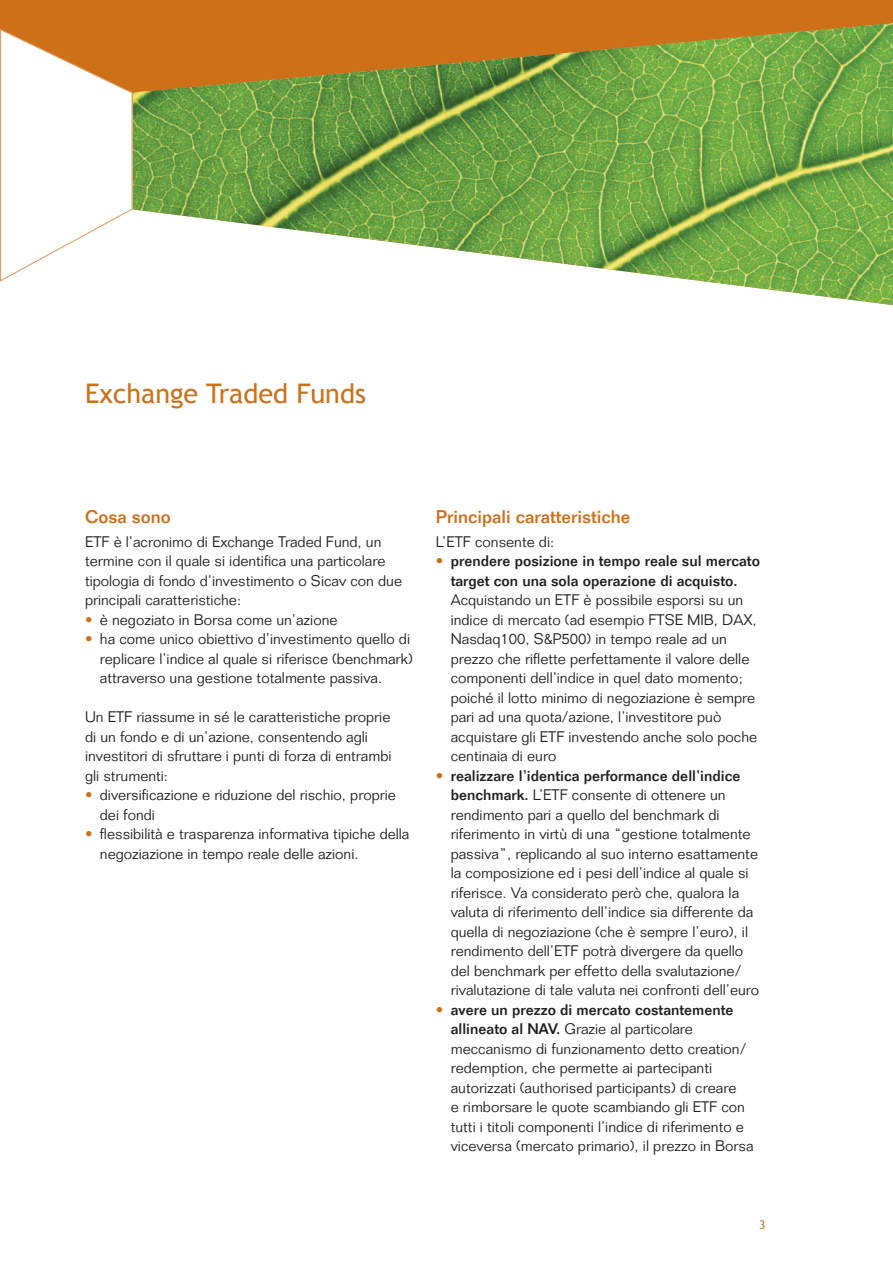
<style>
.page{position:relative;width:893px;height:1263px;background:#fff}
.page>*{position:absolute;margin:0;border:0;box-sizing:border-box;transform-origin:0 0}
.t1{font:27px "Trebuchet MS";color:#ce7018}
.t2{font:500 18px "Folio Std";color:#ce7018}
.t3{font:300 15px/19.5px "Folio Std";color:#231f20}
.t4{font:500 15px/19.5px "Folio Std";color:#231f20;text-align:center}
.t5{font:12px "Trebuchet MS";color:#ce7018}
.s1{font-weight:500;color:#ce7018}
.s2{color:#ce7018}
.s3{font-weight:500}
</style>
<div class="page">
<div style="left:0;top:0;width:893px;height:113px;background:#ce7018"></div>
<img style="left:133px;top:23px;width:760px;height:282px">
<svg style="left:0;top:29px;width:133px;height:253px"></svg>
<h1 class="t1" style="left:85px;top:377px;width:282px">Exchange Traded Funds</h1>
<p class="t2" style="left:85px;top:506px;width:87px">Cosa sono</p>
<p class="t3" style="left:85px;top:532px;width:319px">ETF è l’acronimo di Exchange Traded Fund, un termine con il quale si identifica una particolare tipologia di fondo d’investimento o Sicav con due principali caratteristiche:</p>
<p class="t3" style="left:85px;top:610px;width:254px"><span class="s1">•</span> è negoziato in Borsa come un’azione</p>
<p class="t3" style="left:100px;top:629px;width:314px;text-indent:-15px"><span class="s1">•</span> ha come unico obiettivo d’investimento quello di replicare l’indice al quale si riferisce (benchmark) attraverso una gestione totalmente passiva.</p>
<p class="t3" style="left:85px;top:707px;width:308px">Un ETF riassume in sé le caratteristiche proprie di un fondo e di un’azione, consentendo agli investitori di sfruttare i punti di forza di entrambi gli strumenti:</p>
<p class="t3" style="left:100px;top:785px;width:297px;text-indent:-15px"><span class="s1">•</span> diversificazione e riduzione del rischio, proprie dei fondi</p>
<p class="t3" style="left:100px;top:824px;width:311px;text-indent:-15px"><span class="s1">•</span> flessibilità e trasparenza informativa tipiche della negoziazione in tempo reale delle azioni.</p>
<p class="t2" style="left:436px;top:506px;width:196px">Principali caratteristiche</p>
<p class="t3" style="left:436px;top:532px;width:120px">L’ETF consente di:</p>
<p class="t4" style="left:436px;top:551px;width:326px"><span class="s2">•</span> prendere posizione in tempo reale sul mercato target con una sola operazione di acquisto.</p>
<p class="t3" style="left:451px;top:590px;width:308px">Acquistando un ETF è possibile esporsi su un indice di mercato (ad esempio FTSE MIB, DAX, Nasdaq100, S&amp;P500) in tempo reale ad un prezzo che riflette perfettamente il valore delle componenti dell’indice in quel dato momento; poiché il lotto minimo di negoziazione è sempre pari ad una quota/azione, l’investitore può acquistare gli ETF investendo anche solo poche centinaia di euro</p>
<p class="t3" style="left:451px;top:766px;width:310px;text-indent:-15px"><span class="s1">•</span> <span class="s3">realizzare l’identica performance dell’indice benchmark.</span> L’ETF consente di ottenere un rendimento pari a quello del benchmark di riferimento in virtù di una “gestione totalmente passiva”, replicando al suo interno esattamente la composizione ed i pesi dell’indice al quale si riferisce. Va considerato però che, qualora la valuta di riferimento dell’indice sia differente da quella di negoziazione (che è sempre l’euro), il rendimento dell’ETF potrà divergere da quello del benchmark per effetto della svalutazione/ rivalutazione di tale valuta nei confronti dell’euro</p>
<p class="t3" style="left:451px;top:1000px;width:304px;text-indent:-15px"><span class="s1">•</span> <span class="s3">avere un prezzo di mercato costantemente allineato al NAV.</span> Grazie al particolare meccanismo di funzionamento detto creation/ redemption, che permette ai partecipanti autorizzati (authorised participants) di creare<br>e rimborsare le quote scambiando gli ETF con tutti i titoli componenti l’indice di riferimento e viceversa (mercato primario), il prezzo in Borsa</p>
<p class="t5" style="left:759px;top:1218px;width:8px">3</p>
</div>
